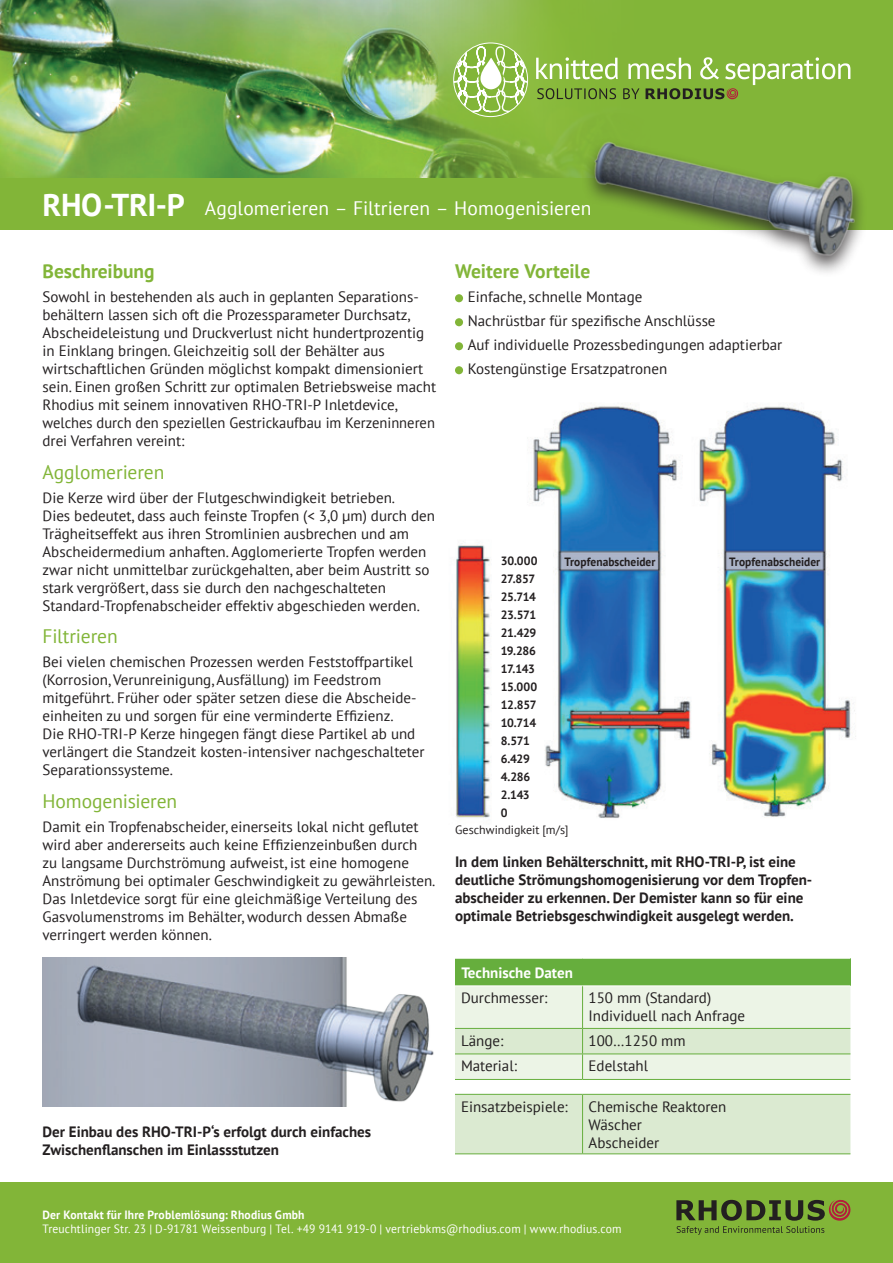
<style>
.page{position:relative;width:893px;height:1263px;background:#fff}
.page>*{position:absolute;margin:0;border:0;box-sizing:border-box;transform-origin:0 0}
.t1{font:19.5px "PT Sans";letter-spacing:.005em;color:#fff}
.t2{font:19.5px "PT Sans";letter-spacing:-.005em;color:#82b538}
.t3{font:700 19.5px "PT Sans";letter-spacing:-.005em;color:#82b538}
.t4{font:15px/18px "PT Sans";color:#231f20}
.t5{font:700 15px/18px "PT Sans";color:#231f20}
.t6{font:700 15px "PT Sans";color:#fff}
.t7{font:12px "PT Sans";letter-spacing:.015em;color:#fff}
.t8{font:700 12px/18px "PT Sans";letter-spacing:-.03em;color:#231f20}
.t9{font:700 12px "PT Sans";letter-spacing:.015em;color:#fff}
.t10{font:700 12px "PT Sans";letter-spacing:-.01em;color:#231f20;scale:.95 1}
.t11{font:12px "PT Sans";color:#231f20}
.t12{font:700 12px "PT Sans";letter-spacing:-.01em;color:#231f20}
.s1{font-weight:700;font-size:31.5px}
</style>
<div class="page">
<div style="left:455px;top:294px;width:8px;height:8px;background:#82b538;border-radius:50%"></div>
<div style="left:455px;top:318px;width:8px;height:8px;background:#82b538;border-radius:50%"></div>
<div style="left:455px;top:342px;width:8px;height:8px;background:#82b538;border-radius:50%"></div>
<div style="left:455px;top:366px;width:8px;height:8px;background:#82b538;border-radius:50%"></div>
<img style="left:0;top:0;width:893px;height:179px">
<div style="left:0;top:1182px;width:893px;height:81px;background:#82b538"></div>
<svg style="left:454px;top:43px;width:74px;height:74px"></svg>
<svg style="left:454px;top:47px;width:74px;height:66px"></svg>
<svg style="left:536px;top:57px;width:314px;height:43px;background:#8fb753"></svg>
<div style="left:0;top:179px;width:893px;height:51px;background:#82b538"></div>
<svg style="left:676px;top:1199px;width:175px;height:36px"></svg>
<img style="left:576px;top:121px;width:305px;height:146px">
<img style="left:533px;top:403px;width:323px;height:415px">
<img style="left:456px;top:541px;width:35px;height:277px">
<img style="left:43px;top:958px;width:391px;height:149px">
<div style="left:455px;top:958px;width:395px;height:28px;background:#66ae3d"></div>
<hr style="left:455px;top:958px;width:128px;height:1px;background:#fff">
<hr style="left:583px;top:958px;width:267px;height:1px;background:#fff">
<hr style="left:455px;top:985px;width:128px;height:1px;background:#fff">
<hr style="left:583px;top:985px;width:267px;height:1px;background:#fff">
<svg style="left:455px;top:986px;width:395px;height:93px;background:#e4efdc"></svg>
<hr style="left:455px;top:1079px;width:128px;height:1px;background:#66ae3d">
<hr style="left:583px;top:1079px;width:267px;height:1px;background:#66ae3d">
<div style="left:455px;top:1095px;width:395px;height:58px;background:#dbead1"></div>
<hr style="left:455px;top:1094px;width:128px;height:1px;background:#66ae3d">
<hr style="left:583px;top:1094px;width:267px;height:1px;background:#66ae3d">
<hr style="left:582px;top:1095px;width:1px;height:58px;background:#66ae3d">
<hr style="left:455px;top:1153px;width:128px;height:1px;background:#66ae3d">
<hr style="left:583px;top:1153px;width:267px;height:1px;background:#66ae3d">
<h1 class="t1" style="left:43px;top:195px;width:550px"><span class="s1">RHO-TRI-P</span> Agglomerieren – Filtrieren – Homogenisieren</h1>
<h1 class="t3" style="left:43px;top:258px;width:114px">Beschreibung</h1>
<p class="t4" style="left:43px;top:288px;width:395px">Sowohl in bestehenden als auch in geplanten Separations&shy;behältern lassen sich oft die Prozessparameter Durchsatz, Abscheideleistung und Druckverlust nicht hundertprozentig in Einklang bringen. Gleichzeitig soll der Behälter aus wirtschaftlichen Gründen möglichst kompakt dimensioniert sein. Einen großen Schritt zur optimalen Betriebsweise macht Rhodius mit seinem innovativen RHO-TRI-P Inletdevice, welches durch den speziellen Gestrickaufbau im Kerzeninneren drei Verfahren vereint:</p>
<h1 class="t2" style="left:43px;top:459px;width:123px">Agglomerieren</h1>
<p class="t4" style="left:43px;top:488px;width:394px">Die Kerze wird über der Flutgeschwindigkeit betrieben.<br>Dies bedeutet, dass auch feinste Tropfen (&lt; 3,0 µm) durch den Trägheitseffekt aus ihren Stromlinien ausbrechen und am Abscheidermedium anhaften. Agglomerierte Tropfen werden zwar nicht unmittelbar zurückgehalten, aber beim Austritt so stark vergrößert, dass sie durch den nachgeschalteten Standard-Tropfenabscheider effektiv abgeschieden werden.</p>
<h1 class="t2" style="left:43px;top:624px;width:77px">Filtrieren</h1>
<p class="t4" style="left:43px;top:652px;width:383px">Bei vielen chemischen Prozessen werden Feststoffpartikel (Korrosion, Verunreinigung, Ausfällung) im Feedstrom mitgeführt. Früher oder später setzen diese die Abscheide&shy;einheiten zu und sorgen für eine verminderte Effizienz.<br>Die RHO-TRI-P Kerze hingegen fängt diese Partikel ab und verlängert die Standzeit kosten-intensiver nachgeschalteter Separationssysteme.</p>
<h1 class="t2" style="left:43px;top:788px;width:136px">Homogenisieren</h1>
<p class="t4" style="left:43px;top:817px;width:394px">Damit ein Tropfenabscheider, einerseits lokal nicht geflutet wird aber andererseits auch keine Effizienzeinbußen durch zu langsame Durchströmung aufweist, ist eine homogene Anströmung bei optimaler Geschwindigkeit zu gewährleisten.<br>Das Inletdevice sorgt für eine gleichmäßige Verteilung des Gasvolumenstroms im Behälter, wodurch dessen Abmaße verringert werden können.</p>
<p class="t5" style="left:43px;top:1122px;width:330px">Der Einbau des RHO-TRI-P‘s erfolgt durch einfaches<br>Zwischenflanschen im Einlassstutzen</p>
<h1 class="t3" style="left:455px;top:258px;width:137px">Weitere Vorteile</h1>
<p class="t4" style="left:468px;top:285px;width:316px;line-height:24px">Einfache, schnelle Montage<br>Nachrüstbar für spezifische Anschlüsse<br>Auf individuelle Prozessbedingungen adaptierbar Kostengünstige Ersatzpatronen</p>
<p class="t12" style="left:501px;top:553px;width:38px">30.000</p>
<p class="t10" style="left:564px;top:553px;width:97px">Tropfenabscheider</p>
<p class="t10" style="left:729px;top:553px;width:97px">Tropfenabscheider</p>
<p class="t8" style="left:501px;top:570px;width:38px">27.857<br>25.714<br>23.571<br>21.429<br>19.286<br>17.143<br>15.000<br>12.857<br>10.714<br>8.571<br>6.429<br>4.286<br>2.143<br>0</p>
<p class="t11" style="left:455px;top:822px;width:115px">Geschwindigkeit [m/s]</p>
<p class="t5" style="left:455px;top:852px;width:359px">In dem linken Behälterschnitt, mit RHO-TRI-P, ist eine deutliche Strömungshomogenisierung vor dem Tropfen&shy;abscheider zu erkennen. Der Demister kann so für eine optimale Betriebsgeschwindigkeit ausgelegt werden.</p>
<p class="t6" style="left:461px;top:962px;width:113px">Technische Daten</p>
<p class="t4" style="left:461px;top:988px;width:88px">Durchmesser:</p>
<p class="t4" style="left:589px;top:988px;width:158px">150 mm (Standard)<br>Individuell nach Anfrage</p>
<p class="t4" style="left:461px;top:1031px;width:44px">Länge:</p>
<p class="t4" style="left:589px;top:1031px;width:98px">100…1250 mm</p>
<p class="t4" style="left:461px;top:1056px;width:58px">Material:</p>
<p class="t4" style="left:589px;top:1056px;width:61px">Edelstahl</p>
<p class="t4" style="left:461px;top:1097px;width:108px">Einsatzbeispiele:</p>
<p class="t4" style="left:589px;top:1097px;width:139px">Chemische Reaktoren<br>Wäscher<br>Abscheider</p>
<p class="t9" style="left:43px;top:1206px;width:264px">Der Kontakt für Ihre Problemlösung: Rhodius Gmbh</p>
<p class="t7" style="left:43px;top:1221px;width:581px">Treuchtlinger Str. 23 | D-91781 Weissenburg | Tel. +49 9141 919-0 | vertriebkms@rhodius.com | www.rhodius.com</p>
</div>
